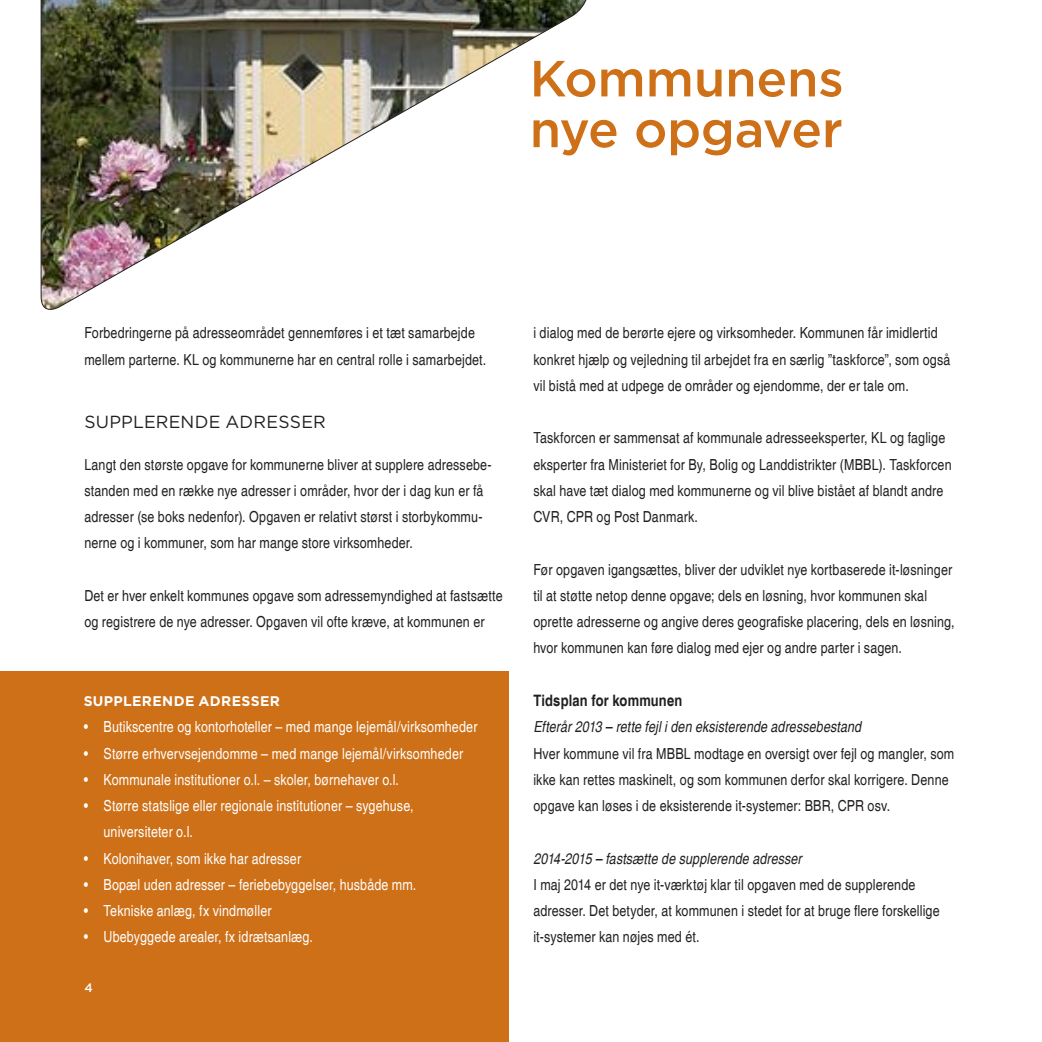
<style>
.page{position:relative;width:1042px;height:1042px;background:#fff}
.page>*{position:absolute;margin:0;border:0;box-sizing:border-box;transform-origin:0 0}
.t1{font:500 50.75px/50.8px "Gotham";letter-spacing:-.02em;color:#ce7018}
.t2{font:17.5px "Gotham";letter-spacing:.015em;color:#231f20}
.t3{font:700 condensed 15.75px "Helvetica";letter-spacing:.01em;color:#231f20}
.t4{font:condensed 15.22px/26.2px "Helvetica";letter-spacing:.01em;color:#231f20}
.t5{font:condensed 15.22px/26.2px "Helvetica";letter-spacing:.01em;color:#fff}
.t6{font:italic condensed 15.22px "Helvetica";letter-spacing:.01em;color:#231f20}
.t7{font:700 14px "Gotham";letter-spacing:.025em;color:#fff}
.t8{font:500 12.25px "Gotham";color:#fff}
</style>
<div class="page">
<div style="left:0;top:671px;width:508px;height:371px;background:#ce7018"></div>
<img style="left:40px;top:0;width:547px;height:310px">
<h1 class="t1" style="left:530px;top:52px;width:315px">Kommunens nye opgaver</h1>
<p class="t4" style="left:84px;top:320px;width:403px">Forbedringerne på adresseområdet gennemføres i et tæt samarbejde mellem parterne. KL og kommunerne har en central rolle i samarbejdet.</p>
<p class="t2" style="left:84px;top:410px;width:243px">SUPPLERENDE ADRESSER</p>
<p class="t4" style="left:84px;top:451px;width:409px">Langt den største opgave for kommunerne bliver at supplere adressebe&shy;standen med en række nye adresser i områder, hvor der i dag kun er få adresser (se boks nedenfor). Opgaven er relativt størst i storbykommu&shy;nerne og i kommuner, som har mange store virksomheder.</p>
<p class="t4" style="left:84px;top:583px;width:420px">Det er hver enkelt kommunes opgave som adressemyndighed at fastsætte og registrere de nye adresser. Opgaven vil ofte kræve, at kommunen er</p>
<p class="t7" style="left:84px;top:692px;width:198px">SUPPLERENDE ADRESSER</p>
<p class="t5" style="left:84px;top:714px;width:395px">• Butikscentre og kontorhoteller – med mange lejemål/virksomheder</p>
<p class="t5" style="left:84px;top:740px;width:381px">• Større erhvervsejendomme – med mange lejemål/virksomheder</p>
<p class="t5" style="left:84px;top:766px;width:317px">• Kommunale institutioner o.l. – skoler, børnehaver o.l.</p>
<p class="t5" style="left:104px;top:793px;width:312px;text-indent:-20px">• Større statslige eller regionale institutioner – sygehuse, universiteter o.l.</p>
<p class="t5" style="left:84px;top:845px;width:219px">• Kolonihaver, som ikke har adresser</p>
<p class="t5" style="left:84px;top:871px;width:334px">• Bopæl uden adresser – feriebebyggelser, husbåde mm.</p>
<p class="t5" style="left:84px;top:898px;width:189px">• Tekniske anlæg, fx vindmøller</p>
<p class="t5" style="left:84px;top:924px;width:231px">• Ubebyggede arealer, fx idrætsanlæg.</p>
<p class="t8" style="left:84px;top:979px;width:10px">4</p>
<p class="t4" style="left:533px;top:320px;width:418px">i dialog med de berørte ejere og virksomheder. Kommunen får imidlertid konkret hjælp og vejledning til arbejdet fra en særlig ”taskforce”, som også vil bistå med at udpege de områder og ejendomme, der er tale om.</p>
<p class="t4" style="left:533px;top:425px;width:420px">Taskforcen er sammensat af kommunale adresseeksperter, KL og faglige eksperter fra Ministeriet for By, Bolig og Landdistrikter (MBBL). Taskforcen skal have tæt dialog med kommunerne og vil blive bistået af blandt andre CVR, CPR og Post Danmark.</p>
<p class="t4" style="left:533px;top:556px;width:423px">Før opgaven igangsættes, bliver der udviklet nye kortbaserede it-løsninger til at støtte netop denne opgave; dels en løsning, hvor kommunen skal oprette adresserne og angive deres geografiske placering, dels en løsning, hvor kommunen kan føre dialog med ejer og andre parter i sagen.</p>
<p class="t3" style="left:533px;top:691px;width:150px">Tidsplan for kommunen</p>
<p class="t6" style="left:533px;top:718px;width:329px">Efterår 2013 – rette fejl i den eksisterende adressebestand</p>
<p class="t4" style="left:533px;top:740px;width:422px">Hver kommune vil fra MBBL modtage en oversigt over fejl og mangler, som ikke kan rettes maskinelt, og som kommunen derfor skal korrigere. Denne opgave kan løses i de eksisterende it-systemer: BBR, CPR osv.</p>
<p class="t6" style="left:533px;top:849px;width:270px">2014-2015 – fastsætte de supplerende adresser</p>
<p class="t4" style="left:533px;top:871px;width:408px">I maj 2014 er det nye it-værktøj klar til opgaven med de supplerende adresser. Det betyder, at kommunen i stedet for at bruge flere forskellige it-systemer kan nøjes med ét.</p>
</div>
